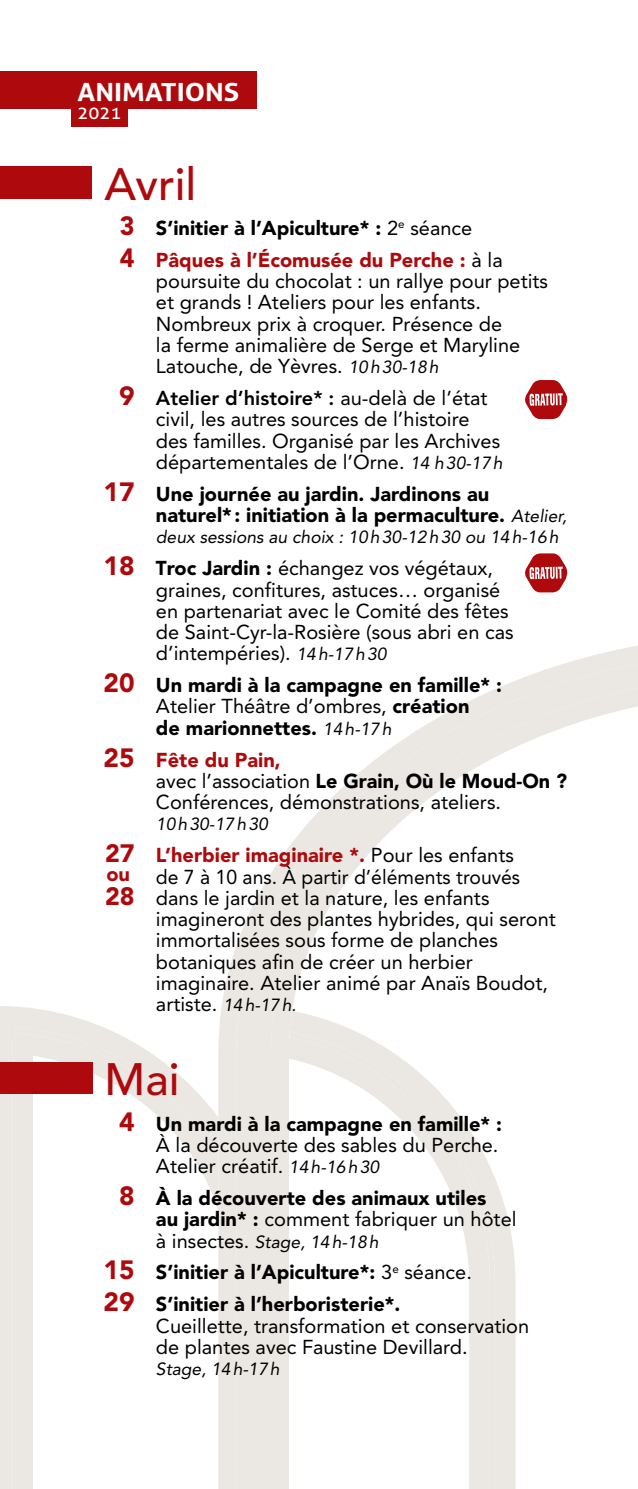
<style>
.page{position:relative;width:638px;height:1489px;background:#fff}
.page>*{position:absolute;margin:0;border:0;box-sizing:border-box;transform-origin:0 0}
.t1{font:500 45px "Avenir";color:#ae0a0d}
.t2{font:700 25px "Aller";color:#fff;scale:1.12 1}
.t3{font:20px/21.2px "Avenir";color:#000}
.t4{font:900 20px/21.2px "Avenir";color:#000}
.t5{font:900 20px/32px "Avenir";color:#ae0a0d}
.t6{font:italic 17.5px "Avenir";color:#000}
.t7{font:17.5px "Aller";color:#fff;scale:1.05 1}
.s1{font-size:26.25px}
.s2{color:#000}
.s3{font-weight:400;color:#000}
.s4{font-style:italic;font-size:17.5px}
.s5{font-weight:900;font-size:26.25px;color:#ae0a0d}
.s6{font-weight:800}
.s7{font-size:26.25px;color:#ae0a0d}
.s8{font-weight:400;font-style:italic;font-size:17.5px}
.s9{font-weight:900}
.s10{font-weight:400}
.s11{font-weight:900;color:#ae0a0d}
.s12{font-size:25px}
.s13{font-weight:900;font-size:25px;color:#ae0a0d}
.s14{font-style:normal;font-size:20px}
</style>
<div class="page">
<svg style="left:0;top:1006px;width:218px;height:482px"></svg>
<svg style="left:218px;top:646px;width:420px;height:842px"></svg>
<div style="left:0;top:71px;width:257px;height:38px;background:#ae0a0d"></div>
<div style="left:71px;top:96px;width:57px;height:31px;background:#ae0a0d"></div>
<svg style="left:525px;top:380px;width:43px;height:39px"></svg>
<svg style="left:525px;top:553px;width:43px;height:39px"></svg>
<div style="left:0;top:1061px;width:92px;height:32px;background:#ae0a0d"></div>
<div style="left:0;top:166px;width:92px;height:33px;background:#ae0a0d"></div>
<p class="t2" style="left:78px;top:77px;width:146px">ANIMATIONS</p>
<p class="t7" style="left:78px;top:102px;width:44px">2021</p>
<h1 class="t1" style="left:105px;top:158px;width:93px">Avril</h1>
<p class="t5" style="left:120px;top:212px;width:384px"><span class="s1">3</span> <span class="s2">S’initier à l’Apiculture* :</span> <span class="s3">2</span><sup>e</sup> <span class="s3">séance<br></span><span class="s1">4</span> Pâques à l’Écomusée du Perche : <span class="s3">à la</span></p>
<p class="t3" style="left:156px;top:271px;width:394px">poursuite du chocolat : un rallye pour petits et grands ! Ateliers pour les enfants.<br>Nombreux prix à croquer. Présence de<br>la ferme animalière de Serge et Maryline Latouche, de Yèvres. <span class="s4">10 h 30-18 h</span></p>
<p class="t3" style="left:156px;top:387px;width:348px;text-indent:-37px"><span class="s5">9</span> <span class="s6">Atelier d’histoire* :</span> au-delà de l’état civil, les autres sources de l’histoire des familles. Organisé par les Archives départementales de l’Orne. <span class="s4">14 h 30-17 h</span></p>
<p class="t4" style="left:156px;top:483px;width:412px;text-indent:-52px"><span class="s7">17</span> Une journée au jardin. Jardinons au naturel* : initiation à la permaculture. <span class="s8">Atelier,</span></p>
<p class="t6" style="left:156px;top:527px;width:404px">deux sessions au choix : 10 h 30-12 h 30 ou 14 h-16 h</p>
<p class="t3" style="left:156px;top:557px;width:359px;text-indent:-52px"><span class="s5">18</span> <span class="s9">Troc Jardin :</span> échangez vos végétaux, graines, confitures, astuces… organisé en partenariat avec le Comité des fêtes de Saint-Cyr-la-Rosière (sous abri en cas d’intempéries). <span class="s4">14 h-17 h 30</span></p>
<p class="t4" style="left:156px;top:674px;width:347px;text-indent:-52px"><span class="s7">20</span> Un mardi à la campagne en famille* :<br><span class="s10">Atelier Théâtre d’ombres,</span> création<br>de marionnettes. <span class="s8">14 h-17 h</span></p>
<p class="t3" style="left:156px;top:749px;width:413px;text-indent:-52px"><span class="s5">25</span> <span class="s11">Fête du Pain,<br></span>avec l’association <span class="s9">Le Grain, Où le Moud-On ?<br></span>Conférences, démonstrations, ateliers.</p>
<p class="t6" style="left:156px;top:814px;width:113px">10 h 30-17 h 30</p>
<p class="t5" style="left:105px;top:845px;width:410px;line-height:18.8px"><span class="s12">27</span> L’herbier imaginaire *. <span class="s3">Pour les enfants </span>ou</p>
<p class="t3" style="left:105px;top:866px;width:417px;text-indent:51px">de 7 à 10 ans. À partir d’éléments trouvés<br><span class="s13">28</span> dans le jardin et la nature, les enfants</p>
<p class="t3" style="left:156px;top:908px;width:401px">imagineront des plantes hybrides, qui seront immortalisées sous forme de planches botaniques afin de créer un herbier imaginaire. Atelier animé par Anaïs Boudot, artiste. <span class="s4">14 h-17 h.</span></p>
<h1 class="t1" style="left:105px;top:1053px;width:76px">Mai</h1>
<p class="t3" style="left:156px;top:1113px;width:347px;text-indent:-37px"><span class="s5">4</span> <span class="s9">Un mardi à la campagne en famille* :<br></span>À la découverte des sables du Perche.<br>Atelier créatif. <span class="s4">14 h-16 h 30</span></p>
<p class="t4" style="left:156px;top:1187px;width:362px;text-indent:-37px"><span class="s7">8</span> À la découverte des animaux utiles<br>au jardin* : <span class="s10">comment fabriquer un hôtel</span></p>
<p class="t6" style="left:156px;top:1231px;width:224px"><span class="s14">à insectes.</span> Stage, 14 h-18 h</p>
<p class="t4" style="left:104px;top:1256px;width:370px;line-height:32px"><span class="s7">15</span> S’initier à l’Apiculture*: <span class="s10">3</span><sup>e</sup> <span class="s10">séance.<br></span><span class="s7">29</span> S’initier à l’herboristerie*.</p>
<p class="t3" style="left:156px;top:1314px;width:375px">Cueillette, transformation et conservation de plantes avec Faustine Devillard.</p>
<p class="t6" style="left:156px;top:1358px;width:125px">Stage, 14 h-17 h</p>
</div>
